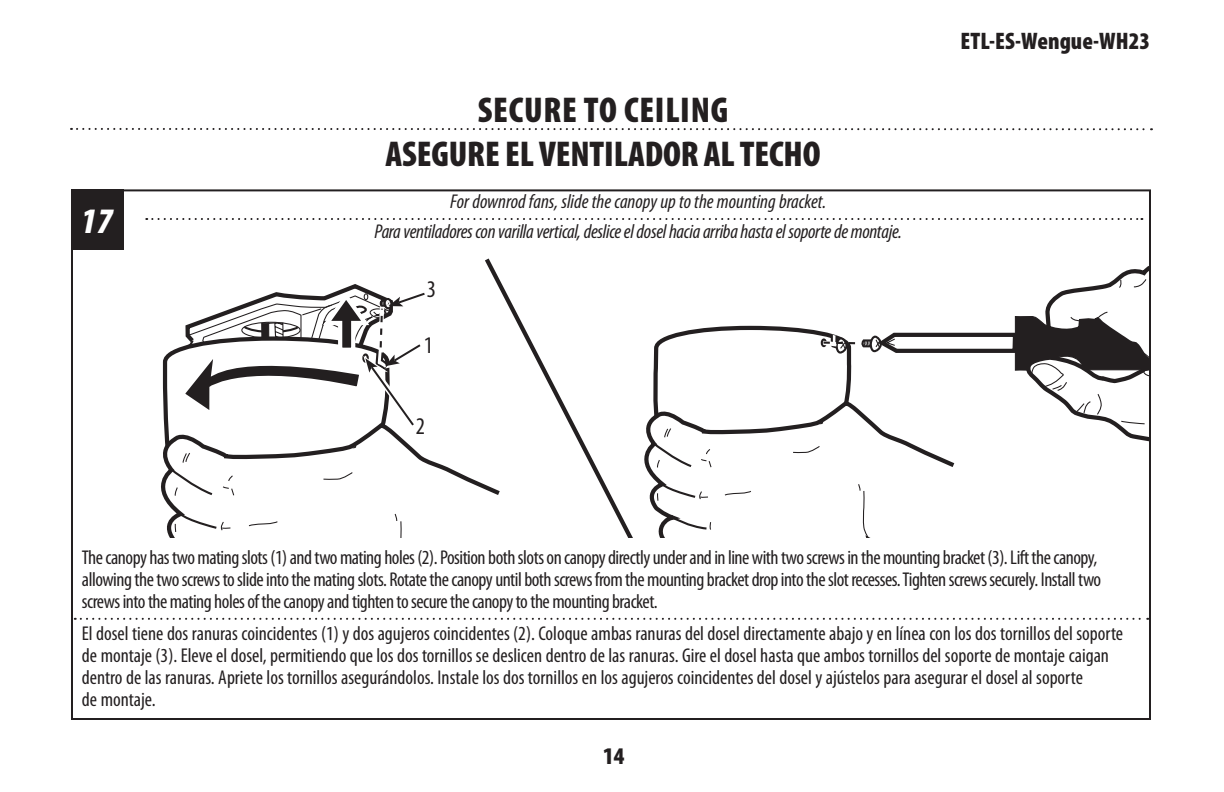
<style>
.page{position:relative;width:1224px;height:792px;background:#fff}
.page>*{position:absolute;margin:0;border:0;box-sizing:border-box;transform-origin:0 0}
.t1{font:900 condensed 36px/44px "Myriad Pro";letter-spacing:-.005em;color:#231f20;text-align:center}
.t2{font:italic 900 condensed 36px "Myriad Pro";color:#fff}
.t3{font:900 condensed 24px "Myriad Pro";color:#231f20}
.t4{font:condensed 24px "Myriad Pro";color:#231f20}
.t5{font:condensed 20px/22px "Myriad Pro";letter-spacing:-.005em;color:#231f20}
.t6{font:condensed 20px/22px "Myriad Pro";letter-spacing:-.025em;color:#231f20}
.t7{font:italic condensed 20px/30px "Myriad Pro";letter-spacing:-.015em;color:#231f20;text-align:center}
</style>
<div class="page">
<svg style="left:71px;top:128px;width:1081px;height:2px"></svg>
<div style="left:71px;top:189px;width:52px;height:60px;background:#231f20"></div>
<svg style="left:481px;top:258px;width:172px;height:280px"></svg>
<svg style="left:653px;top:266px;width:495px;height:272px"></svg>
<svg style="left:161px;top:284px;width:281px;height:254px"></svg>
<svg style="left:75px;top:618px;width:1073px;height:2px"></svg>
<svg style="left:146px;top:218px;width:996px;height:2px"></svg>
<h1 class="t2" style="left:81px;top:202px;width:34px">17</h1>
<h1 class="t1" style="left:386px;top:88px;width:437px">SECURE TO CEILING<br>ASEGURE EL VENTILADOR AL TECHO</h1>
<p class="t7" style="left:375px;top:187px;width:529px">For downrod fans, slide the canopy up to the mounting bracket.<br>Para ventiladores con varilla vertical, deslice el dosel hacia arriba hasta el soporte de montaje.</p>
<p class="t4" style="left:427px;top:276px;width:11px">3</p>
<p class="t4" style="left:424px;top:332px;width:11px">1</p>
<p class="t4" style="left:416px;top:413px;width:11px">2</p>
<p class="t3" style="left:961px;top:28px;width:191px">ETL-ES-Wengue-WH23</p>
<p class="t6" style="left:82px;top:547px;width:1021px">The canopy has two mating slots (1) and two mating holes (2). Position both slots on canopy directly under and in line with two screws in the mounting bracket (3). Lift the canopy, allowing the two screws to slide into the mating slots. Rotate the canopy until both screws from the mounting bracket drop into the slot recesses. Tighten screws securely. Install two screws into the mating holes of the canopy and tighten to secure the canopy to the mounting bracket.</p>
<p class="t5" style="left:82px;top:623px;width:1043px">El dosel tiene dos ranuras coincidentes (1) y dos agujeros coincidentes (2). Coloque ambas ranuras del dosel directamente abajo y en línea con los dos tornillos del soporte de montaje (3). Eleve el dosel, permitiendo que los dos tornillos se deslicen dentro de las ranuras. Gire el dosel hasta que ambos tornillos del soporte de montaje caigan dentro de las ranuras. Apriete los tornillos asegurándolos. Instale los dos tornillos en los agujeros coincidentes del dosel y ajústelos para asegurar el dosel al soporte<br>de montaje.</p>
<p class="t3" style="left:603px;top:743px;width:23px">14</p>
</div>
